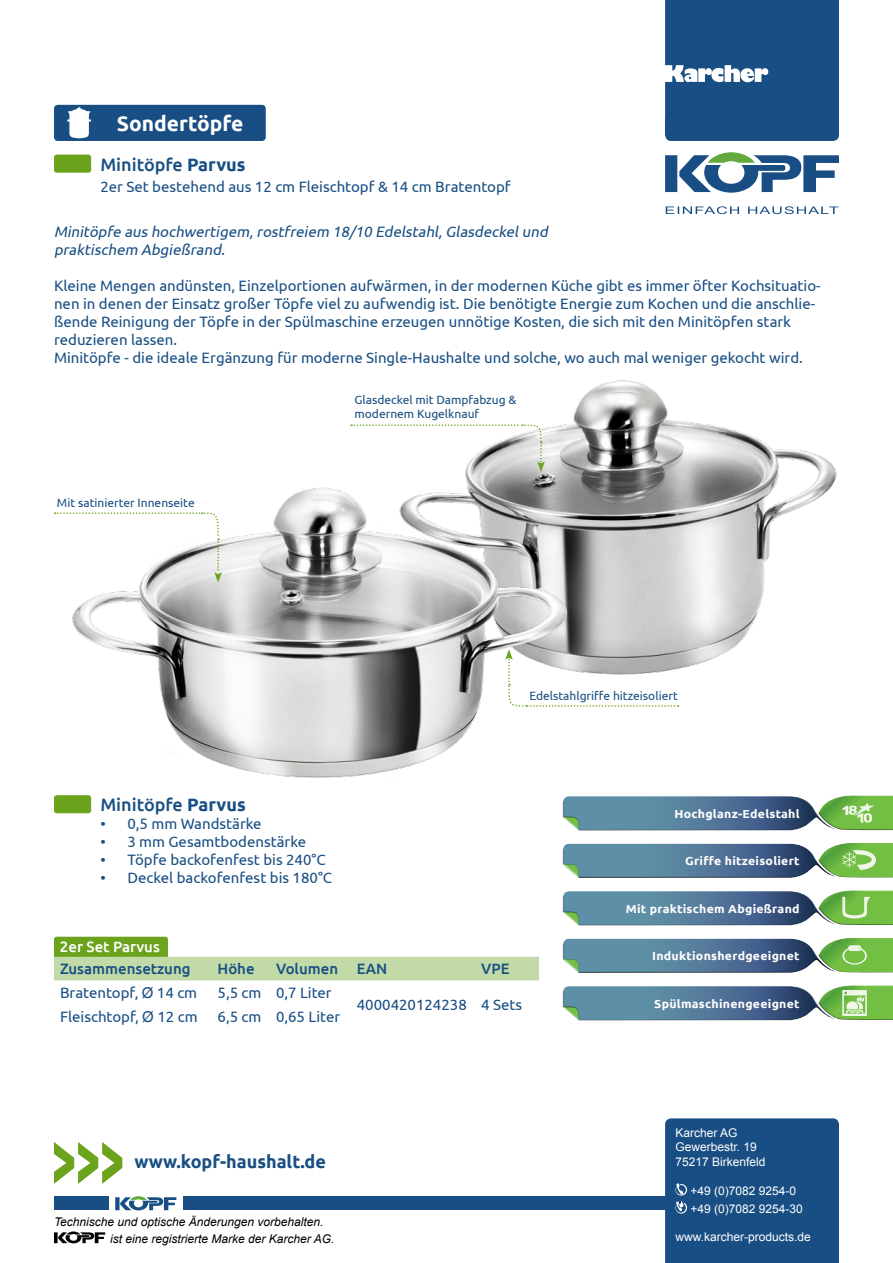
<style>
.page{position:relative;width:893px;height:1263px;background:#fff}
.page>*{position:absolute;margin:0;border:0;box-sizing:border-box;transform-origin:0 0}
.t1{font:700 21px "Ubuntu";color:#fff}
.t2{font:500 18px "Ubuntu";color:#184e83}
.t3{font:700 18px "Ubuntu";color:#184e83}
.t4{font:15px/18px "Ubuntu";color:#184e83}
.t5{font:italic 15px/18px "Ubuntu";color:#184e83}
.t6{font:500 15px "Ubuntu";color:#184e83}
.t7{font:500 15px "Ubuntu";color:#fff}
.t8{font:12px/14.4px "Ubuntu";color:#184e83}
.t9{font:12px/14.4px "Arial";color:#fff}
.t10{font:italic 12px "Arial";color:#000}
.t11{font:700 11.55px "Ubuntu";letter-spacing:.02em;color:#fff;scale:1.07 1}
.s1{font-weight:700}
.s2{font-family:"Arial"}
</style>
<div class="page">
<div style="left:183px;top:1196px;width:488px;height:14px;background:#184e83"></div>
<svg style="left:665px;top:152px;width:174px;height:41px"></svg>
<svg style="left:666px;top:206px;width:172px;height:8px"></svg>
<svg style="left:54px;top:1142px;width:68px;height:42px"></svg>
<div style="left:665px;top:1118px;width:174px;height:145px;background:#184e83"></div>
<div style="left:54px;top:105px;width:212px;height:36px;background:#184e83;border-radius:4px"></div>
<div style="left:54px;top:155px;width:37px;height:18px;background:#6ca31c;border-radius:3px"></div>
<div style="left:54px;top:937px;width:114px;height:22px;background:#6ca31c;border-radius:3px"></div>
<div style="left:54px;top:957px;width:485px;height:23px;background:#c1daa8"></div>
<div style="left:54px;top:795px;width:37px;height:18px;background:#6ca31c;border-radius:3px"></div>
<svg style="left:115px;top:1196px;width:61px;height:14px"></svg>
<div style="left:54px;top:1196px;width:54px;height:14px;background:#184e83"></div>
<svg style="left:665px;top:0;width:174px;height:118px;background:#25588a"></svg>
<div style="left:665px;top:114px;width:174px;height:27px;background:#184e83;border-radius:6px"></div>
<svg style="left:54px;top:1231px;width:51px;height:12px"></svg>
<svg style="left:67px;top:107px;width:24px;height:31px"></svg>
<img style="left:465px;top:380px;width:372px;height:289px">
<img style="left:72px;top:481px;width:503px;height:297px">
<svg style="left:505px;top:649px;width:173px;height:58px"></svg>
<svg style="left:351px;top:424px;width:194px;height:48px"></svg>
<svg style="left:55px;top:512px;width:167px;height:71px"></svg>
<svg style="left:562px;top:937px;width:331px;height:36px;background:#699291"></svg>
<svg style="left:562px;top:985px;width:331px;height:35px;background:#699293"></svg>
<svg style="left:562px;top:795px;width:331px;height:36px;background:#6b9393"></svg>
<svg style="left:562px;top:843px;width:331px;height:35px;background:#668f8f"></svg>
<svg style="left:562px;top:890px;width:331px;height:36px;background:#6a9392"></svg>
<h1 class="t1" style="left:117px;top:111px;width:128px">Sondertöpfe</h1>
<p class="t2" style="left:100px;top:153px;width:147px">Minitöpfe <span class="s1">Parvus</span></p>
<p class="t4" style="left:100px;top:177px;width:412px">2er Set bestehend aus 12 cm Fleischtopf &amp; 14 cm Bratentopf</p>
<p class="t5" style="left:54px;top:222px;width:498px">Minitöpfe aus hochwertigem,rostfreiem 18/10 Edelstahl,Glasdeckelund praktischem Abgießrand.</p>
<p class="t4" style="left:54px;top:276px;width:768px">Kleine Mengen andünsten, Einzelportionen aufwärmen, in der modernen Küche gibt es immer öfter Kochsituatio&shy;nen in denen der Einsatz großer Töpfe viel zu aufwendig ist. Die benötigte Energie zum Kochen und die anschlie&shy;ßende Reinigung der Töpfe in der Spülmaschine erzeugen unnötige Kosten, die sich mit den Minitöpfen stark reduzieren lassen.<br>Minitöpfe - die ideale Ergänzung für moderne Single-Haushalte und solche, wo auch mal weniger gekocht wird.</p>
<p class="t8" style="left:57px;top:495px;width:139px">Mit satinierter Innenseite</p>
<p class="t8" style="left:355px;top:392px;width:163px">Glasdeckel mit Dampfabzug &amp; modernem Kugelknauf</p>
<p class="t8" style="left:529px;top:688px;width:150px">Edelstahlgriffe hitzeisoliert</p>
<p class="t2" style="left:100px;top:793px;width:147px">Minitöpfe <span class="s1">Parvus</span></p>
<p class="t4" style="left:100px;top:814px;width:163px">• 0,5 mm Wandstärke</p>
<p class="t4" style="left:100px;top:832px;width:207px">• 3 mm Gesamtbodenstärke</p>
<p class="t4" style="left:100px;top:850px;width:227px">• Töpfe backofenfest bis 240°C</p>
<p class="t4" style="left:100px;top:868px;width:233px">• Deckel backofenfest bis 180°C</p>
<p class="t7" style="left:60px;top:937px;width:101px">2er Set Parvus</p>
<p class="t6" style="left:60px;top:960px;width:132px">Zusammensetzung</p>
<p class="t6" style="left:218px;top:960px;width:39px">Höhe</p>
<p class="t6" style="left:276px;top:960px;width:113px">Volumen EAN</p>
<p class="t6" style="left:481px;top:960px;width:30px">VPE</p>
<p class="t4" style="left:60px;top:983px;width:139px">Bratentopf, <span class="s2">Ø</span> 14 cm</p>
<p class="t4" style="left:218px;top:983px;width:116px">5,5 cm 0,7 Liter</p>
<p class="t4" style="left:357px;top:995px;width:167px">4000420124238 4 Sets</p>
<p class="t4" style="left:60px;top:1007px;width:139px">Fleischtopf, <span class="s2">Ø</span> 12 cm</p>
<p class="t4" style="left:218px;top:1007px;width:124px">6,5 cm 0,65 Liter</p>
<p class="t11" style="left:674px;top:806px;width:119px">Hochglanz-Edelstahl</p>
<p class="t11" style="left:685px;top:854px;width:108px">Griffe hitzeisoliert</p>
<p class="t11" style="left:626px;top:901px;width:164px">Mit praktischem Abgießrand</p>
<p class="t11" style="left:652px;top:949px;width:139px">Induktionsherdgeeignet</p>
<p class="t11" style="left:654px;top:996px;width:137px">Spülmaschinengeeignet</p>
<p class="t3" style="left:134px;top:1150px;width:193px">www.kopf-haushalt.de</p>
<p class="t10" style="left:54px;top:1214px;width:271px">Technische und optische Änderungen vorbehalten.</p>
<p class="t10" style="left:110px;top:1231px;width:226px">ist eine registrierte Marke der Karcher AG.</p>
<p class="t9" style="left:675px;top:1125px;width:92px">Karcher AG<br>Gewerbestr. 19<br>75217 Birkenfeld</p>
<p class="t9" style="left:690px;top:1181px;width:114px;line-height:18px">+49 (0)7082 9254-0 +49 (0)7082 9254-30</p>
<p class="t9" style="left:675px;top:1230px;width:137px">www.karcher-products.de</p>
</div>
